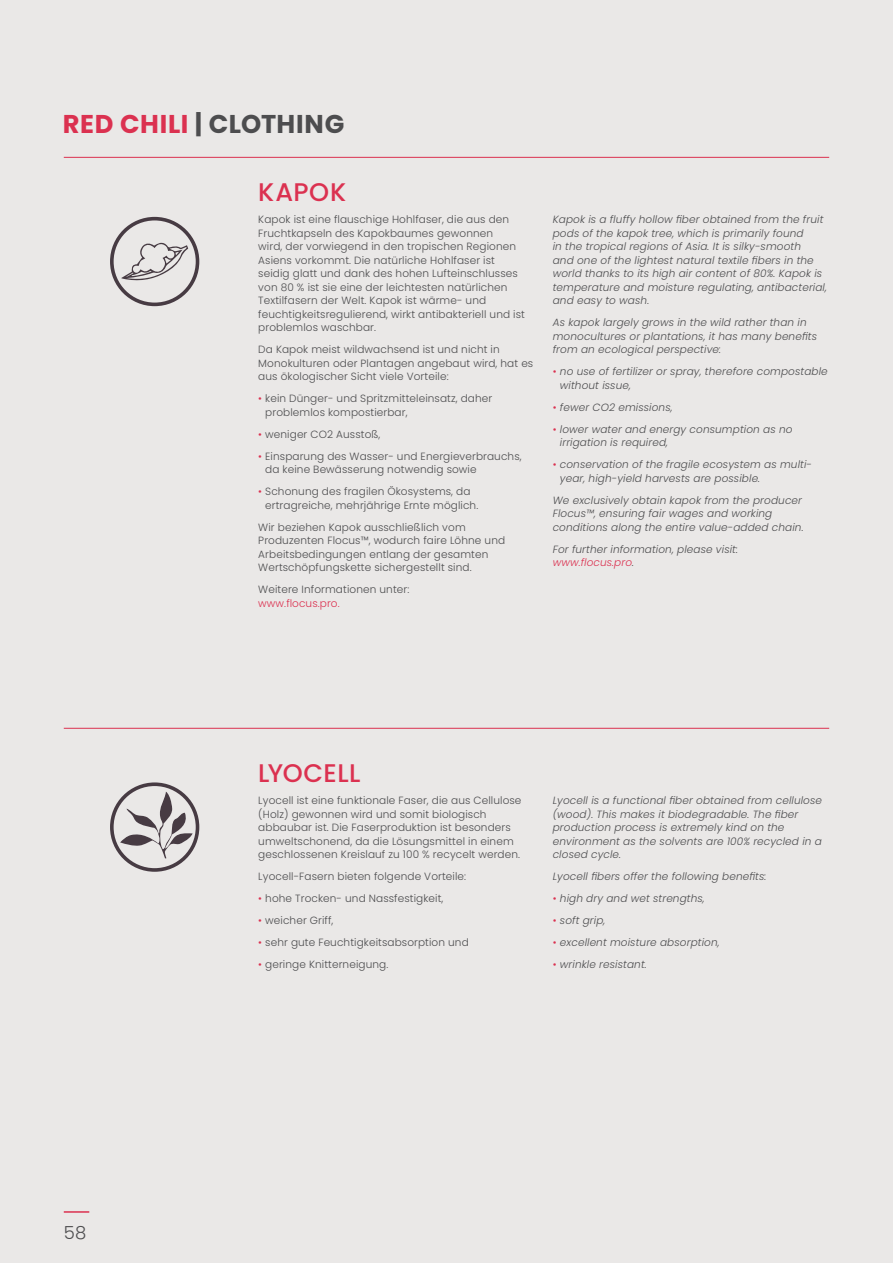
<style>
.page{position:relative;width:893px;height:1263px;background:#eae8e7}
.page>*{position:absolute;margin:0;border:0;box-sizing:border-box;transform-origin:0 0}
.t1{font:700 25.8px "Poppins";letter-spacing:.02em;color:#4d4d4f}
.t2{font:500 25.5px "Poppins";letter-spacing:.02em;color:#db3150}
.t3{font:300 18px "Poppins";color:#4d4d4f}
.t4{font:300 10.5px/13.5px "Poppins";letter-spacing:.01em;color:#4d4d4f}
.t5{font:italic 300 10.5px/13.5px "Poppins";letter-spacing:.01em;color:#4d4d4f}
.t6{font:300 10.5px "Poppins";letter-spacing:.01em;color:#db3150}
.s1{color:#db3150}
.s2{font-style:normal;color:#db3150}
</style>
<div class="page">
<hr style="left:64px;top:1211px;width:25px;height:2px;background:#db3150">
<hr style="left:64px;top:157px;width:765px;height:1px;background:#db3150">
<hr style="left:64px;top:728px;width:765px;height:1px;background:#db3150">
<svg style="left:120px;top:791px;width:73px;height:68px"></svg>
<div style="left:110px;top:782px;width:89px;height:90px;border:4px solid #473b43;border-radius:50%"></div>
<svg style="left:121px;top:242px;width:67px;height:39px"></svg>
<div style="left:110px;top:217px;width:89px;height:89px;border:4px solid #473b43;border-radius:50%"></div>
<h1 class="t1" style="left:63px;top:109px;width:283px"><span class="s1">RED CHILI</span> | CLOTHING</h1>
<h2 class="t2" style="left:258px;top:177px;width:89px">KAPOK</h2>
<p class="t4" style="left:258px;top:213px;width:268px">Kapok ist eine flauschige Hohlfaser, die aus den Fruchtkapseln des Kapokbaumes gewonnen<br>wird, der vorwiegend in den tropischen Regionen Asiens vorkommt. Die natürliche Hohlfaser ist seidig glatt und dank des hohen Lufteinschlusses von 80 % ist sie eine der leichtesten natürlichen Textilfasern der Welt. Kapok ist wärme- und feuchtigkeitsregulierend, wirkt antibakteriell und ist problemlos waschbar.</p>
<p class="t4" style="left:258px;top:343px;width:276px">Da Kapok meist wildwachsend ist und nicht in<br>Monokulturen oder Plantagen angebaut wird, hat es aus ökologischer Sicht viele Vorteile:</p>
<p class="t4" style="left:265px;top:392px;width:229px;text-indent:-7px"><span class="s1">•</span> kein Dünger- und Spritzmitteleinsatz, daher problemlos kompostierbar,</p>
<p class="t4" style="left:258px;top:427px;width:124px"><span class="s1">•</span> weniger CO2 Ausstoß,</p>
<p class="t4" style="left:265px;top:449px;width:258px;text-indent:-7px"><span class="s1">•</span> Einsparung des Wasser- und Energieverbrauchs, da keine Bewässerung notwendig sowie</p>
<p class="t4" style="left:265px;top:485px;width:215px;text-indent:-7px"><span class="s1">•</span> Schonung des fragilen Ökosystems, da ertragreiche, mehrjährige Ernte möglich.</p>
<p class="t4" style="left:258px;top:520px;width:248px">Wir beziehen Kapok ausschließlich vom Produzenten Flocus™, wodurch faire Löhne und Arbeitsbedingungen entlang der gesamten Wertschöpfungskette sichergestellt sind.</p>
<p class="t4" style="left:258px;top:583px;width:152px">Weitere Informationen unter:</p>
<p class="t6" style="left:258px;top:597px;width:83px">www.flocus.pro.</p>
<p class="t5" style="left:553px;top:213px;width:276px">Kapok is a fluffy hollow fiber obtained from the fruit pods of the kapok tree, which is primarily found<br>in the tropical regions of Asia. It is silky-smooth<br>and one of the lightest natural textile fibers in the world thanks to its high air content of 80%. Kapok is temperature and moisture regulating, antibacterial, and easy to wash.</p>
<p class="t5" style="left:553px;top:316px;width:266px">As kapok largely grows in the wild rather than in monocultures or plantations, it has many benefits from an ecological perspective:</p>
<p class="t5" style="left:560px;top:365px;width:269px;text-indent:-7px"><span class="s2">•</span> no use of fertilizer or spray, therefore compostable without issue,</p>
<p class="t5" style="left:553px;top:400px;width:121px"><span class="s2">•</span> fewer CO2 emissions,</p>
<p class="t5" style="left:560px;top:422px;width:234px;text-indent:-7px"><span class="s2">•</span> lower water and energy consumption as no irrigation is required,</p>
<p class="t5" style="left:560px;top:458px;width:254px;text-indent:-7px"><span class="s2">•</span> conservation of the fragile ecosystem as multi&shy;year, high-yield harvests are possible.</p>
<p class="t5" style="left:553px;top:493px;width:252px">We exclusively obtain kapok from the producer<br>Flocus™, ensuring fair wages and working conditions along the entire value-added chain.</p>
<p class="t5" style="left:553px;top:542px;width:187px">For further information, please visit: <span class="s1">www.flocus.pro</span>.</p>
<h2 class="t2" style="left:258px;top:758px;width:104px">LYOCELL</h2>
<p class="t4" style="left:258px;top:794px;width:265px">Lyocell ist eine funktionale Faser, die aus Cellulose (Holz) gewonnen wird und somit biologisch abbaubar ist. Die Faserproduktion ist besonders umweltschonend, da die Lösungsmittel in einem geschlossenen Kreislauf zu 100 % recycelt werden.</p>
<p class="t4" style="left:258px;top:870px;width:209px">Lyocell-Fasern bieten folgende Vorteile:</p>
<p class="t4" style="left:258px;top:892px;width:187px"><span class="s1">•</span> hohe Trocken- und Nassfestigkeit,</p>
<p class="t4" style="left:258px;top:914px;width:77px"><span class="s1">•</span> weicher Griff,</p>
<p class="t4" style="left:258px;top:936px;width:212px"><span class="s1">•</span> sehr gute Feuchtigkeitsabsorption und</p>
<p class="t4" style="left:258px;top:958px;width:131px"><span class="s1">•</span> geringe Knitterneigung.</p>
<p class="t5" style="left:553px;top:794px;width:271px">Lyocell is a functional fiber obtained from cellulose (wood). This makes it biodegradable. The fiber production process is extremely kind on the environment as the solvents are 100% recycled in a closed cycle.</p>
<p class="t5" style="left:553px;top:870px;width:215px">Lyocell fibers offer the following benefits:</p>
<p class="t5" style="left:553px;top:892px;width:154px"><span class="s2">•</span> high dry and wet strengths,</p>
<p class="t5" style="left:553px;top:914px;width:54px"><span class="s2">•</span> soft grip,</p>
<p class="t5" style="left:553px;top:936px;width:168px"><span class="s2">•</span> excellent moisture absorption,</p>
<p class="t5" style="left:553px;top:958px;width:95px"><span class="s2">•</span> wrinkle resistant.</p>
<h3 class="t3" style="left:64px;top:1222px;width:24px">58</h3>
</div>
